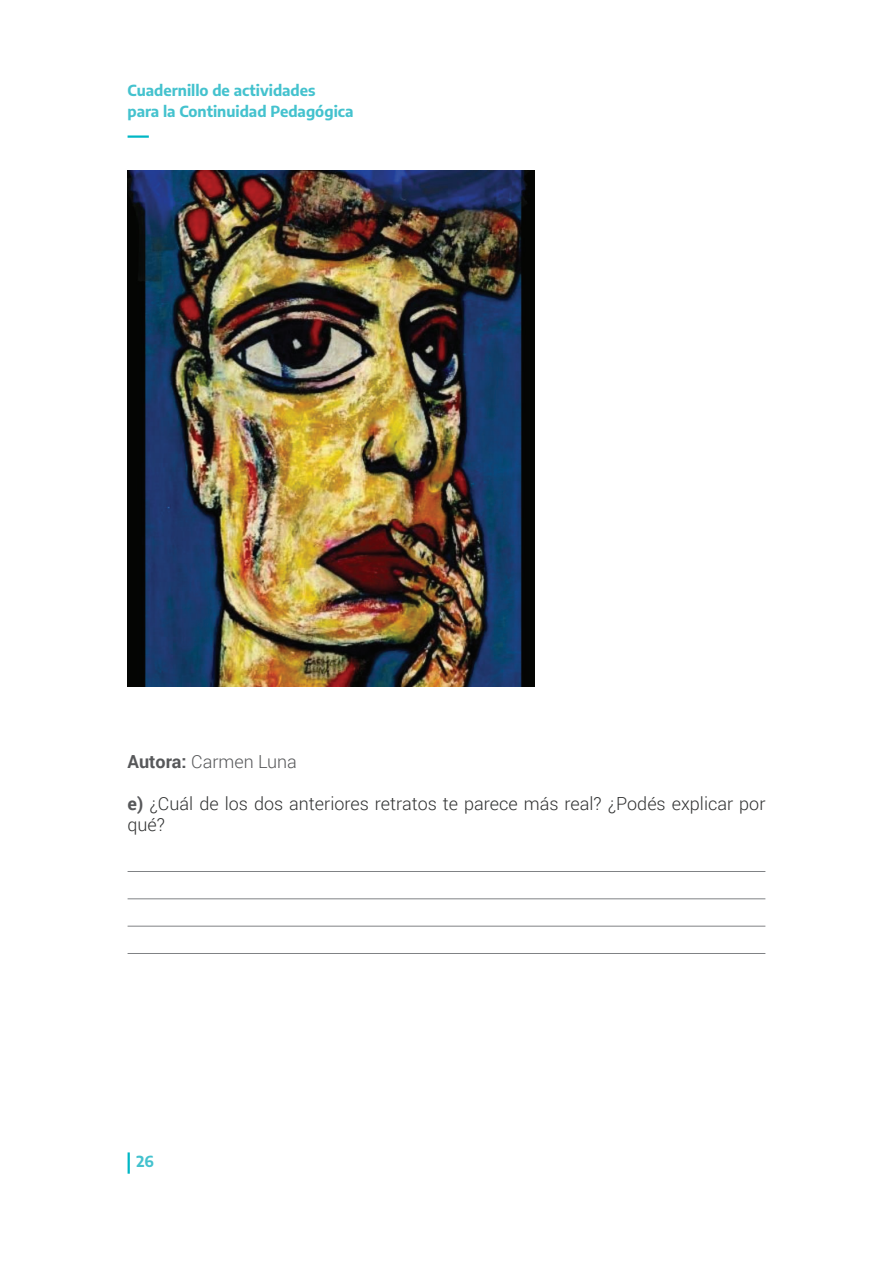
<style>
.page{position:relative;width:893px;height:1263px;background:#fff}
.page>*{position:absolute;margin:0;border:0;box-sizing:border-box;transform-origin:0 0}
.t1{font:300 18px/21px "Roboto";color:#313232}
.t2{font:300 18px "Roboto";color:#57585a}
.t3{font:700 15px/21px "Encode Sans";color:#44c2ce}
.s1{font-weight:700}
.s2{font-weight:700;color:#57585a}
</style>
<div class="page">
<hr style="left:128px;top:135px;width:21px;height:3px;background:#00b7c5">
<hr style="left:128px;top:1152px;width:2px;height:22px;background:#00b7c5">
<img style="left:128px;top:170px;width:407px;height:516px">
<hr style="left:128px;top:953px;width:637px;height:1px;background:#808285">
<hr style="left:128px;top:926px;width:637px;height:1px;background:#808285">
<hr style="left:128px;top:898px;width:637px;height:1px;background:#808285">
<hr style="left:128px;top:871px;width:637px;height:1px;background:#808285">
<p class="t3" style="left:128px;top:79px;width:227px">Cuadernillo de actividades<br>para la Continuidad Pedagógica</p>
<p class="t2" style="left:128px;top:749px;width:171px"><span class="s1">Autora:</span> Carmen Luna</p>
<p class="t1" style="left:128px;top:792px;width:639px"><span class="s2">e)</span> ¿Cuál de los dos anteriores retratos te parece más real? ¿Podés explicar por qué?</p>
<p class="t3" style="left:136px;top:1150px;width:19px">26</p>
</div>
